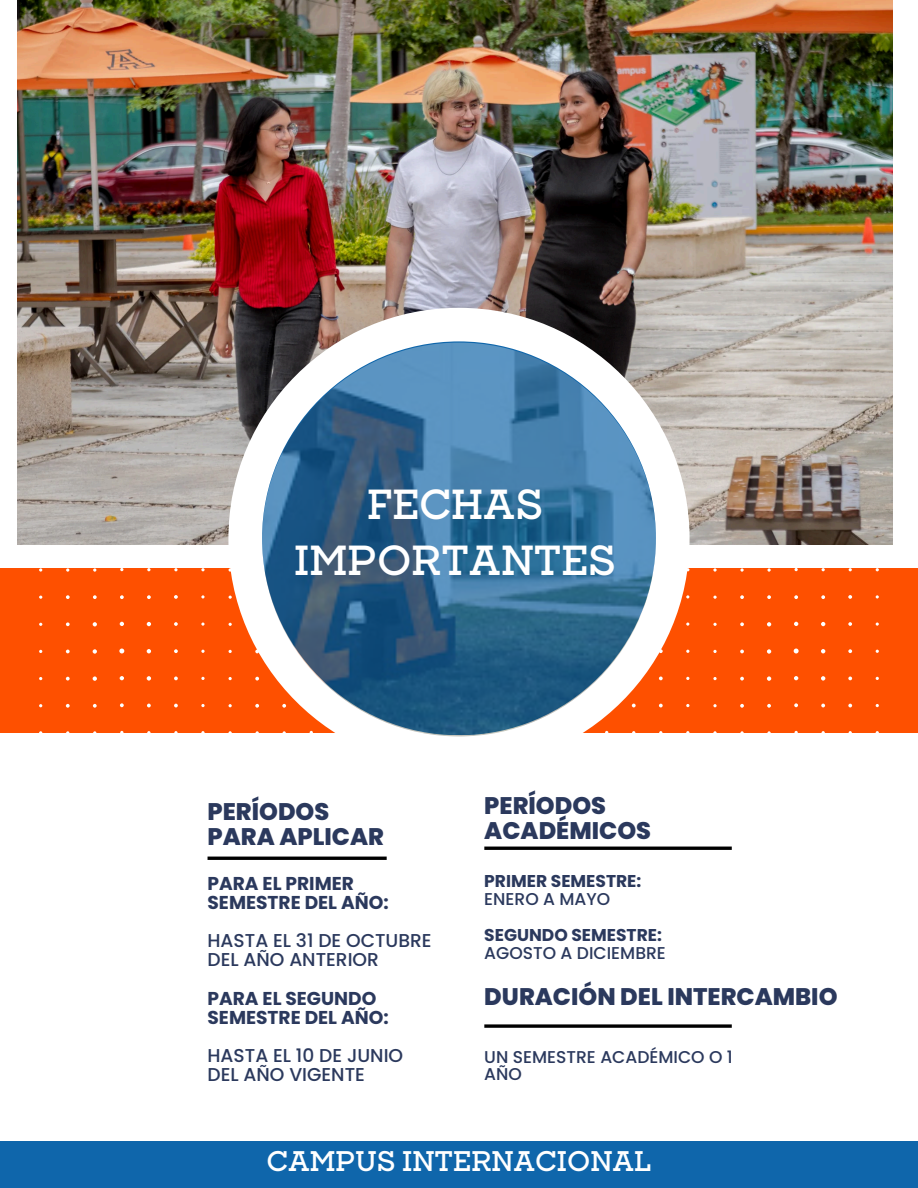
<style>
.page{position:relative;width:918px;height:1188px;background:#fff}
.page>*{position:absolute;margin:0;border:0;box-sizing:border-box;transform-origin:0 0}
.t1{font:600 40.35px/56.2px "YEEXGQ Sharp Slab";color:#fff;text-align:center}
.t2{font:600 27.15px "YEEXGQ Sharp Slab";color:#fff}
.t3{font:800 24px/25.5px "Poppins";color:#2b395d}
.t4{font:500 18.6px/19.2px "Poppins";color:#2b395d}
.t5{font:700 18.6px/19.2px "Poppins";color:#2b395d}
.t6{font:700 17.1px/18px "Poppins";color:#2b395d}
.t7{font:500 17.1px/17.2px "Poppins";color:#2b395d}
.s1{font-weight:500}
</style>
<div class="page">
<img style="left:17px;top:0;width:875px;height:544px">
<div style="left:0;top:568px;width:918px;height:164px;background:#fe5000"></div>
<svg style="left:229px;top:568px;width:105px;height:165px"></svg>
<svg style="left:713px;top:568px;width:166px;height:165px"></svg>
<div style="left:228px;top:308px;width:462px;height:461px;background:#fff;border-radius:50%"></div>
<svg style="left:524px;top:568px;width:165px;height:165px"></svg>
<img style="left:262px;top:343px;width:394px;height:393px;border-radius:50%">
<hr style="left:484px;top:847px;width:248px;height:3px;background:#000">
<svg style="left:484px;top:1024px;width:248px;height:4px"></svg>
<hr style="left:208px;top:857px;width:179px;height:3px;background:#000">
<svg style="left:39px;top:568px;width:165px;height:165px"></svg>
<svg style="left:0;top:1141px;width:84px;height:1px"></svg>
<svg style="left:806px;top:1141px;width:112px;height:1px"></svg>
<div style="left:0;top:1142px;width:918px;height:46px;background:#0f66ab"></div>
<h4 class="t1" style="left:294px;top:480px;width:323px">FECHAS<br>IMPORTANTES</h4>
<p class="t3" style="left:208px;top:799px;width:178px">PERÍODOS<br>PARA APLICAR</p>
<p class="t5" style="left:208px;top:874px;width:183px">PARA EL PRIMER<br>SEMESTRE DEL AÑO:</p>
<h4 class="t4" style="left:208px;top:931px;width:226px">HASTA EL 31 DE OCTUBRE<br>DEL AÑO ANTERIOR</h4>
<h4 class="t5" style="left:208px;top:988px;width:183px">PARA EL SEGUNDO<br>SEMESTRE DEL AÑO:</h4>
<h4 class="t4" style="left:208px;top:1046px;width:197px">HASTA EL 10 DE JUNIO<br>DEL AÑO VIGENTE</h4>
<p class="t3" style="left:484px;top:793px;width:168px">PERÍODOS<br>ACADÉMICOS</p>
<h3 class="t6" style="left:484px;top:872px;width:159px">PRIMER SEMESTRE:<br><span class="s1">ENERO A MAYO</span></h3>
<p class="t6" style="left:484px;top:926px;width:183px">SEGUNDO SEMESTRE:<br><span class="s1">AGOSTO A DICIEMBRE</span></p>
<p class="t3" style="left:484px;top:984px;width:355px">DURACIÓN DEL INTERCAMBIO</p>
<h3 class="t7" style="left:484px;top:1048px;width:250px">UN SEMESTRE ACADÉMICO O 1<br>AÑO</h3>
<p class="t2" style="left:266px;top:1150px;width:387px">CAMPUS INTERNACIONAL</p>
</div>
